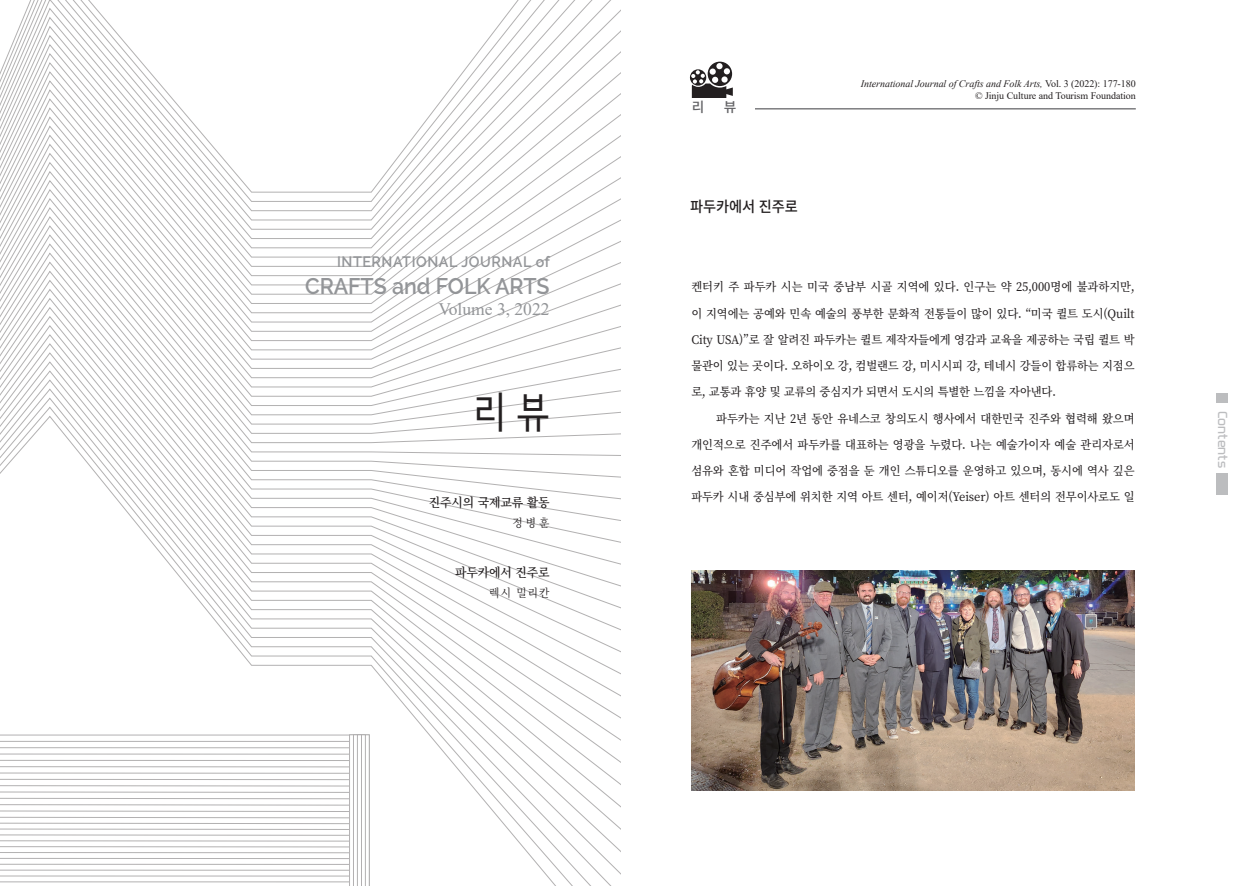
<style>
.page{position:relative;width:1241px;height:886px;background:#fff}
.page>*{position:absolute;margin:0;border:0;box-sizing:border-box;transform-origin:0 0}
.도시소개-타이틀{font:42.5px "Seoul Namsan CM";color:#231f20;scale:.95 1}
.t1{font:600 22.5px "Raleway";color:#939598;scale:.95 1}
.t2{font:17.5px "Times New Roman";color:#939598}
.t3{font:600 15px "Raleway";letter-spacing:.04em;color:#939598;scale:.95 1}
.도시소개-타이틀-2{font:500 15px "Noto Sans CJ Kkr";letter-spacing:-.01em;color:#231f20;scale:.95 1}
.t4{font:13.75px "EBSHMJE Saeron SB";color:#7d7e83}
.t5{font:500 13.75px "Noto Sans CJ Kkr";color:#636366}
.사진설명{font:600 12.5px "Noto Serif KR";letter-spacing:-.01em;color:#231f20;scale:.95 1}
.본문_1째_단락_인덴트_없음{font:500 11.88px "Noto Serif KR";letter-spacing:-.01em;color:#231f20;scale:.95 1}
.본문{font:500 11.88px "Noto Serif KR";letter-spacing:-.005em;color:#231f20;scale:.95 1}
.사진설명-2{font:11.25px "Noto Serif KR";color:#231f20;scale:.95 1}
.t6{font:italic 10px "Times New Roman";letter-spacing:-.005em;color:#231f20}
.t7{font:10px "Times New Roman";letter-spacing:-.005em;color:#231f20}
.s1{font-style:normal}
</style>
<div class="page">
<hr style="left:692px;top:108px;width:443px;height:1px;background:#636366">
<svg style="left:689px;top:62px;width:43px;height:36px"></svg>
<div style="left:690px;top:98px;width:64px;height:20px;background:#fff"></div>
<svg style="left:15px;top:14px;width:605px;height:23px"></svg>
<svg style="left:8px;top:37px;width:612px;height:16px"></svg>
<svg style="left:0;top:126px;width:607px;height:9px"></svg>
<svg style="left:0;top:135px;width:620px;height:9px"></svg>
<svg style="left:0;top:144px;width:610px;height:9px"></svg>
<svg style="left:0;top:153px;width:620px;height:9px"></svg>
<svg style="left:0;top:162px;width:614px;height:9px"></svg>
<svg style="left:0;top:171px;width:620px;height:9px"></svg>
<svg style="left:0;top:180px;width:618px;height:9px"></svg>
<svg style="left:0;top:189px;width:603px;height:9px"></svg>
<svg style="left:0;top:198px;width:620px;height:10px"></svg>
<svg style="left:0;top:208px;width:606px;height:9px"></svg>
<svg style="left:0;top:217px;width:620px;height:9px"></svg>
<svg style="left:0;top:226px;width:610px;height:9px"></svg>
<svg style="left:0;top:235px;width:620px;height:9px"></svg>
<svg style="left:0;top:244px;width:616px;height:9px"></svg>
<svg style="left:0;top:253px;width:597px;height:9px"></svg>
<svg style="left:0;top:262px;width:620px;height:9px"></svg>
<svg style="left:0;top:271px;width:602px;height:9px"></svg>
<svg style="left:0;top:280px;width:620px;height:9px"></svg>
<svg style="left:0;top:289px;width:608px;height:9px"></svg>
<svg style="left:0;top:298px;width:620px;height:9px"></svg>
<svg style="left:0;top:307px;width:616px;height:9px"></svg>
<svg style="left:0;top:316px;width:589px;height:9px"></svg>
<svg style="left:0;top:325px;width:620px;height:9px"></svg>
<svg style="left:0;top:343px;width:620px;height:10px"></svg>
<svg style="left:0;top:416px;width:620px;height:470px"></svg>
<svg style="left:0;top:735px;width:369px;height:151px"></svg>
<img style="left:691px;top:570px;width:443px;height:220px">
<p class="t3" style="left:337px;top:253px;width:225px">INTERNATIONAL JOURNAL of</p>
<p class="t1" style="left:305px;top:273px;width:258px">CRAFTS and FOLK ARTS</p>
<p class="t2" style="left:438px;top:297px;width:113px">Volume 3, 2022</p>
<p class="도시소개-타이틀" style="left:474px;top:390px;width:81px">리 뷰</p>
<p class="사진설명" style="left:428px;top:495px;width:129px">진주시의 국제교류 활동</p>
<p class="사진설명-2" style="left:512px;top:516px;width:41px">정 병 훈</p>
<p class="사진설명" style="left:455px;top:565px;width:101px">파두카에서 진주로</p>
<p class="사진설명-2" style="left:489px;top:586px;width:65px">렉시 밀리칸</p>
<p class="t5" style="left:691px;top:99px;width:14px">리</p>
<p class="t5" style="left:723px;top:99px;width:14px">뷰</p>
<p class="도시소개-타이틀-2" style="left:690px;top:198px;width:115px">파두카에서 진주로</p>
<p class="t6" style="left:860px;top:77px;width:276px">International Journal of Crafts and Folk Arts, <span class="s1">Vol. 3 (2022): 177-180</span></p>
<p class="t7" style="left:974px;top:88px;width:162px">© Jinju Culture and Tourism Foundation</p>
<p class="본문_1째_단락_인덴트_없음" style="left:691px;top:280px;width:468px">켄터키 주 파두카 시는 미국 중남부 시골 지역에 있다. 인구는 약 25,000명에 불과하지만,</p>
<p class="본문_1째_단락_인덴트_없음" style="left:691px;top:306px;width:468px">이 지역에는 공예와 민속 예술의 풍부한 문화적 전통들이 많이 있다. “미국 퀼트 도시(Quilt</p>
<p class="본문_1째_단락_인덴트_없음" style="left:691px;top:333px;width:468px">City USA)”로 잘 알려진 파두카는 퀼트 제작자들에게 영감과 교육을 제공하는 국립 퀼트 박</p>
<p class="본문_1째_단락_인덴트_없음" style="left:691px;top:359px;width:468px">물관이 있는 곳이다. 오하이오 강, 컴벌랜드 강, 미시시피 강, 테네시 강들이 합류하는 지점으</p>
<p class="본문_1째_단락_인덴트_없음" style="left:691px;top:385px;width:385px">로, 교통과 휴양 및 교류의 중심지가 되면서 도시의 특별한 느낌을 자아낸다.</p>
<p class="본문" style="left:716px;top:411px;width:442px">파두카는 지난 2년 동안 유네스코 창의도시 행사에서 대한민국 진주와 협력해 왔으며</p>
<p class="본문" style="left:691px;top:438px;width:468px">개인적으로 진주에서 파두카를 대표하는 영광을 누렸다. 나는 예술가이자 예술 관리자로서</p>
<p class="본문" style="left:691px;top:464px;width:468px">섬유와 혼합 미디어 작업에 중점을 둔 개인 스튜디오를 운영하고 있으며, 동시에 역사 깊은</p>
<p class="본문" style="left:691px;top:490px;width:468px">파두카 시내 중심부에 위치한 지역 아트 센터, 예이저(Yeiser) 아트 센터의 전무이사로도 일</p>
<p class="t4" style="left:1229px;top:411px;width:59px;rotate:90deg">Contents</p>
</div>
